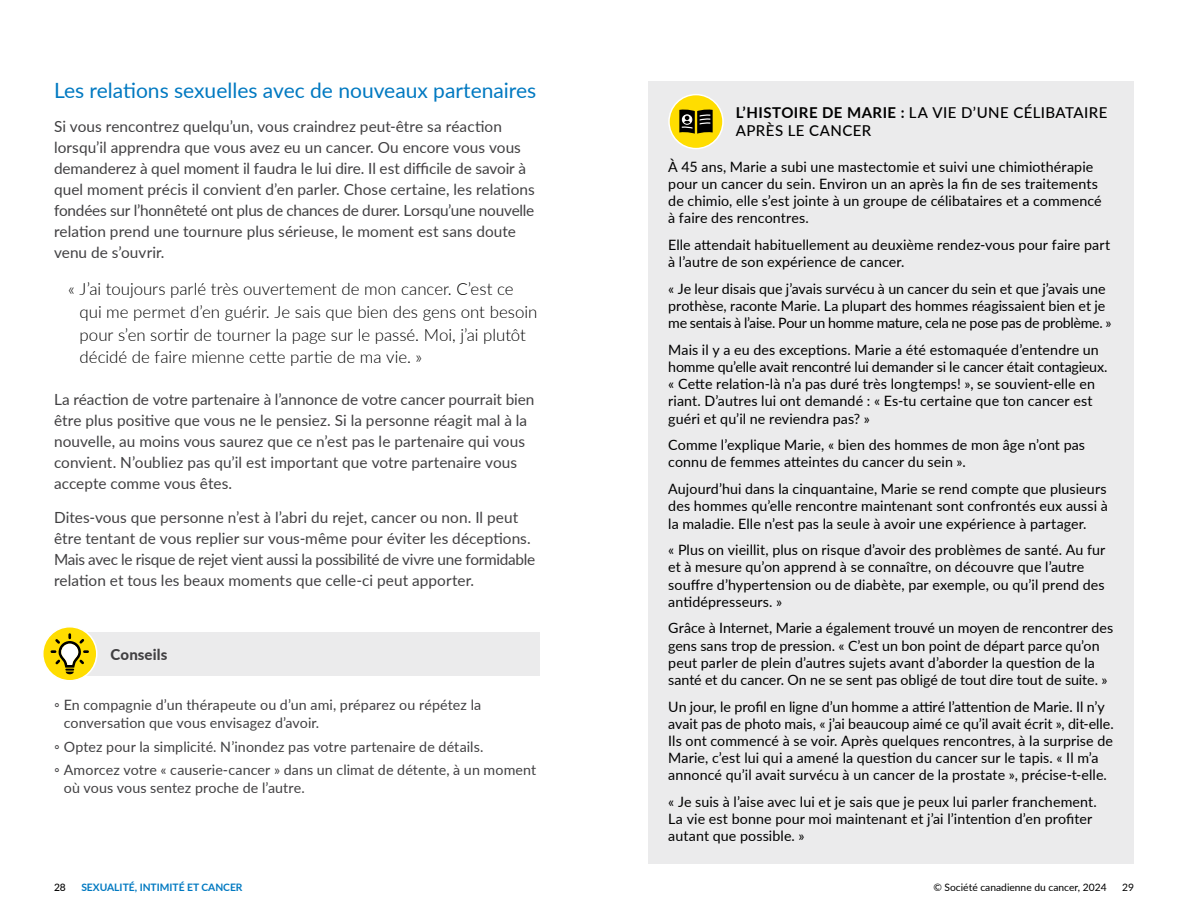
<style>
.page{position:relative;width:1188px;height:918px;background:#fff}
.page>*{position:absolute;margin:0;border:0;box-sizing:border-box;transform-origin:0 0}
.t1{font:21px "Lato";color:#0079c1}
.t2{font:300 16.8px/23px "Lato";color:#000}
.t3{font:15.3px/21px "Lato";color:#414042}
.t4{font:500 15px/18px "Lato";letter-spacing:.03em;color:#000}
.t5{font:800 15px "Lato";letter-spacing:.005em;color:#414042}
.t6{font:14.25px/17.1px "Lato";letter-spacing:.005em;color:#000}
.t7{font:14.25px/18px "Lato";letter-spacing:.01em;color:#414042}
.t8{font:10.2px "Lato";color:#000}
.t9{font:700 10.2px "Lato";color:#0079c1}
.t10{font:500 10.2px "Lato";color:#000}
.s1{font-weight:700}
</style>
<div class="page">
<div style="left:81px;top:632px;width:459px;height:44px;background:#ebebec"></div>
<svg style="left:43px;top:627px;width:54px;height:54px"></svg>
<div style="left:42px;top:626px;width:56px;height:56px;border:2px solid #fff;border-radius:50%"></div>
<svg style="left:49px;top:632px;width:41px;height:42px;background:#d2bc2b"></svg>
<div style="left:648px;top:81px;width:486px;height:783px;background:#ebebec"></div>
<svg style="left:668px;top:94px;width:56px;height:55px"></svg>
<h1 class="t1" style="left:54px;top:75px;width:484px">Les relations sexuelles avec de nouveaux partenaires</h1>
<p class="t3" style="left:54px;top:116px;width:482px">Si vous rencontrez quelqu’un, vous craindrez peut-être sa réaction lorsqu’il apprendra que vous avez eu un cancer. Ou encore vous vous demanderez à quel moment il faudra le lui dire. Il est difficile de savoir à quel moment précis il convient d’en parler. Chose certaine, les relations fondées sur l’honnêteté ont plus de chances de durer. Lorsqu’une nouvelle relation prend une tournure plus sérieuse, le moment est sans doute venu de s’ouvrir.</p>
<p class="t2" style="left:80px;top:277px;width:459px;text-indent:-11px">« J’ai toujours parlé très ouvertement de mon cancer. C’est ce qui me permet d’en guérir. Je sais que bien des gens ont besoin pour s’en sortir de tourner la page sur le passé. Moi, j’ai plutôt décidé de faire mienne cette partie de ma vie. »</p>
<p class="t3" style="left:54px;top:388px;width:482px">La réaction de votre partenaire à l’annonce de votre cancer pourrait bien être plus positive que vous ne le pensiez. Si la personne réagit mal à la nouvelle, au moins vous saurez que ce n’est pas le partenaire qui vous convient. N’oubliez pas qu’il est important que votre partenaire vous accepte comme vous êtes.</p>
<p class="t3" style="left:54px;top:506px;width:483px">Dites-vous que personne n’est à l’abri du rejet, cancer ou non. Il peut être tentant de vous replier sur vous-même pour éviter les déceptions.<br>Mais avec le risque de rejet vient aussi la possibilité de vivre une formidable relation et tous les beaux moments que celle-ci peut apporter.</p>
<p class="t5" style="left:111px;top:643px;width:58px">Conseils</p>
<p class="t7" style="left:64px;top:695px;width:419px;text-indent:-10px">◦ En compagnie d’un thérapeute ou d’un ami, préparez ou répétez la conversation que vous envisagez d’avoir.</p>
<p class="t7" style="left:54px;top:734px;width:484px;line-height:23.4px">◦ Optez pour la simplicité. N’inondez pas votre partenaire de détails.<br>◦ Amorcez votre « causerie-cancer » dans un climat de détente, à un moment</p>
<p class="t7" style="left:64px;top:778px;width:242px">où vous vous sentez proche de l’autre.</p>
<p class="t4" style="left:736px;top:103px;width:373px"><span class="s1">L’HISTOIRE DE MARIE :</span> LA VIE D’UNE CÉLIBATAIRE<br>APRÈS LE CANCER</p>
<p class="t6" style="left:668px;top:158px;width:435px">À 45 ans, Marie a subi une mastectomie et suivi une chimiothérapie pour un cancer du sein. Environ un an après la fin de ses traitements de chimio, elle s’est jointe à un groupe de célibataires et a commencé à faire des rencontres.</p>
<p class="t6" style="left:668px;top:236px;width:443px">Elle attendait habituellement au deuxième rendez-vous pour faire part à l’autre de son expérience de cancer.</p>
<p class="t6" style="left:668px;top:280px;width:445px">« Je leur disais que j’avais survécu à un cancer du sein et que j’avais une prothèse, raconte Marie. La plupart des hommes réagissaient bien et je me sentais à l’aise. Pour un homme mature, cela ne pose pas de problème. »</p>
<p class="t6" style="left:668px;top:341px;width:441px">Mais il y a eu des exceptions. Marie a été estomaquée d’entendre un homme qu’elle avait rencontré lui demander si le cancer était contagieux. « Cette relation-là n’a pas duré très longtemps! », se souvient-elle en riant. D’autres lui ont demandé : « Es-tu certaine que ton cancer est guéri et qu’il ne reviendra pas? »</p>
<p class="t6" style="left:668px;top:436px;width:418px">Comme l’explique Marie, « bien des hommes de mon âge n’ont pas connu de femmes atteintes du cancer du sein ».</p>
<p class="t6" style="left:668px;top:480px;width:441px;text-align:justify">Aujourd’hui dans la cinquantaine, Marie se rend compte que plusieurs des hommes qu’elle rencontre maintenant sont confrontés eux aussi à la maladie. Elle n’est pas la seule à avoir une expérience à partager.</p>
<p class="t6" style="left:668px;top:541px;width:439px">« Plus on vieillit, plus on risque d’avoir des problèmes de santé. Au fur et à mesure qu’on apprend à se connaître, on découvre que l’autre souffre d’hypertension ou de diabète, par exemple, ou qu’il prend des antidépresseurs. »</p>
<p class="t6" style="left:668px;top:619px;width:446px">Grâce à Internet, Marie a également trouvé un moyen de rencontrer des gens sans trop de pression. « C’est un bon point de départ parce qu’on peut parler de plein d’autres sujets avant d’aborder la question de la santé et du cancer. On ne se sent pas obligé de tout dire tout de suite. »</p>
<p class="t6" style="left:668px;top:697px;width:447px">Un jour, le profil en ligne d’un homme a attiré l’attention de Marie. Il n’y avait pas de photo mais, « j’ai beaucoup aimé ce qu’il avait écrit », dit-elle.<br>Ils ont commencé à se voir. Après quelques rencontres, à la surprise de Marie, c’est lui qui a amené la question du cancer sur le tapis. « Il m’a annoncé qu’il avait survécu à un cancer de la prostate », précise-t-elle.</p>
<p class="t6" style="left:668px;top:792px;width:430px">« Je suis à l’aise avec lui et je sais que je peux lui parler franchement.<br>La vie est bonne pour moi maintenant et j’ai l’intention d’en profiter autant que possible. »</p>
<p class="t10" style="left:54px;top:880px;width:13px">28</p>
<p class="t9" style="left:81px;top:880px;width:163px">SEXUALITÉ, INTIMITÉ ET CANCER</p>
<p class="t8" style="left:933px;top:880px;width:175px">© Société canadienne du cancer, 2024</p>
<p class="t8" style="left:1122px;top:880px;width:13px">29</p>
</div>
